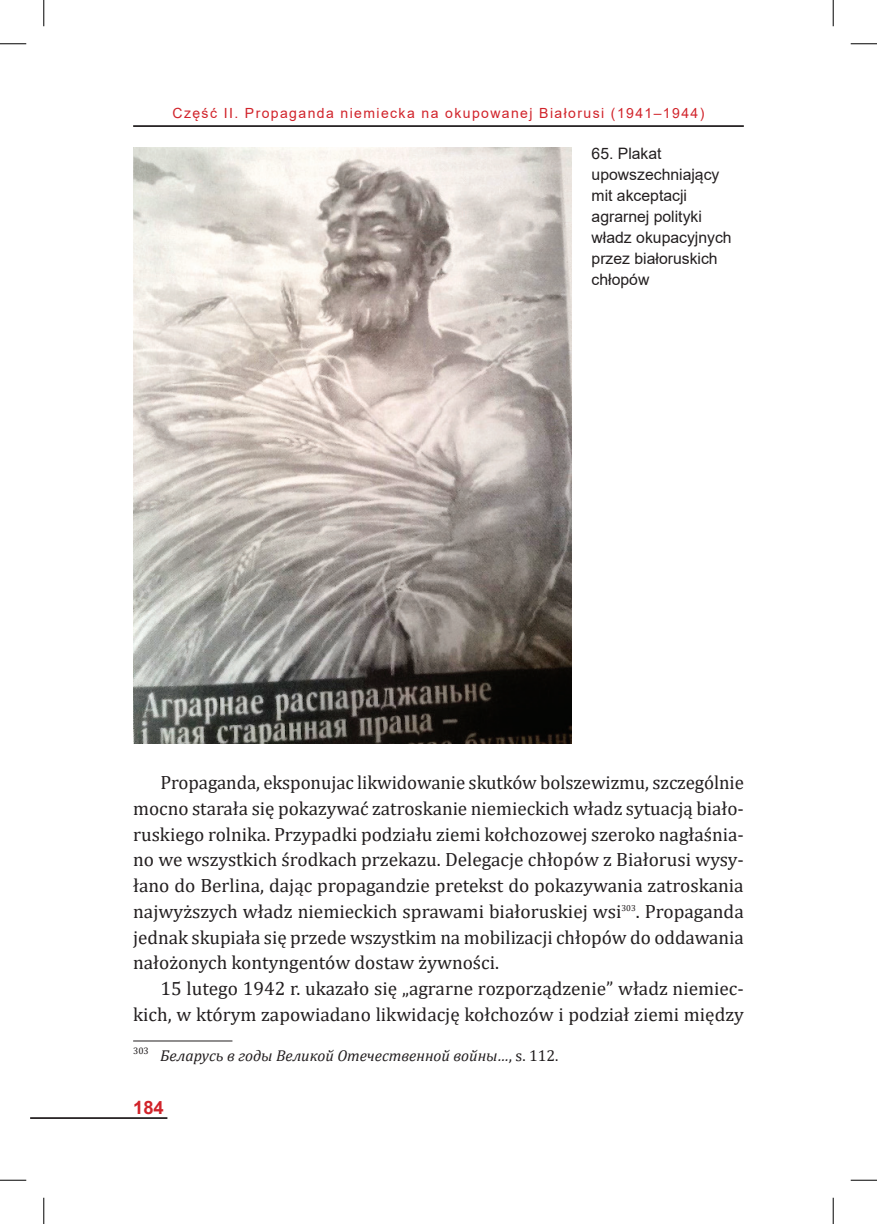
<style>
.page{position:relative;width:877px;height:1224px;background:#fff}
.page>*{position:absolute;margin:0;border:0;box-sizing:border-box;transform-origin:0 0}
.t1{font:19.25px/25.7px "Cambria";color:#231f20;text-align:justify}
.t2{font:700 18.38px "Arial";color:#d1232a}
.t3{font:15.75px/21px "Arial";color:#231f20}
.t4{font:italic 15.75px "Cambria";color:#231f20}
.t5{font:14px "Arial";letter-spacing:.1em;color:#d1232a}
.t6{font:8.58px "Cambria";color:#231f20}
.s1{font-style:normal}
</style>
<div class="page">
<hr style="left:133px;top:125px;width:610px;height:2px;background:#231f20">
<hr style="left:30px;top:1117px;width:137px;height:1px;background:#231f20">
<img style="left:133px;top:148px;width:438px;height:595px">
<hr style="left:133px;top:1040px;width:99px;height:1px;background:#231f20">
<svg style="left:0;top:43px;width:26px;height:1px"></svg>
<svg style="left:850px;top:43px;width:26px;height:1px"></svg>
<svg style="left:0;top:1179px;width:26px;height:1px"></svg>
<svg style="left:850px;top:1179px;width:26px;height:1px"></svg>
<svg style="left:43px;top:0;width:1px;height:26px"></svg>
<svg style="left:43px;top:1197px;width:1px;height:26px"></svg>
<svg style="left:832px;top:0;width:1px;height:26px"></svg>
<svg style="left:832px;top:1197px;width:1px;height:26px"></svg>
<p class="t5" style="left:172px;top:104px;width:533px">Część II. Propaganda niemiecka na okupowanej Białorusi (1941–1944)</p>
<p class="t3" style="left:591px;top:143px;width:142px">65. Plakat upowszechniający mit akceptacji agrarnej polityki władz okupacyjnych przez białoruskich chłopów</p>
<p class="t1" style="left:133px;top:769px;width:612px;text-indent:27px">Propaganda, eksponujac likwidowanie skutków bolszewizmu, szczególnie mocno starała się pokazywać zatroskanie niemieckich władz sytuacją biało&shy;ruskiego rolnika. Przypadki podziału ziemi kołchozowej szeroko nagłaśnia&shy;no we wszystkich środkach przekazu. Delegacje chłopów z Białorusi wysy&shy;łano do Berlina, dając propagandzie pretekst do pokazywania zatroskania najwyższych władz niemieckich sprawami białoruskiej wsi</p>
<p class="t1" style="left:133px;top:898px;width:612px;text-indent:502px">. Propaganda jednak skupiała się przede wszystkim na mobilizacji chłopów do oddawania nałożonych kontyngentów dostaw żywności.</p>
<p class="t1" style="left:133px;top:975px;width:612px;text-align:right">15 lutego 1942 r. ukazało się „agrarne rozporządzenie” władz niemiec&shy;kich, w którym zapowiadano likwidację kołchozów i podział ziemi między</p>
<p class="t4" style="left:133px;top:1044px;width:426px"><sup>303</sup> Беларусь в годы Великой Отечественной войны…<span class="s1">, s. 112.</span></p>
<p class="t6" style="left:621px;top:903px;width:16px">303</p>
<p class="t2" style="left:133px;top:1094px;width:32px">184</p>
</div>
